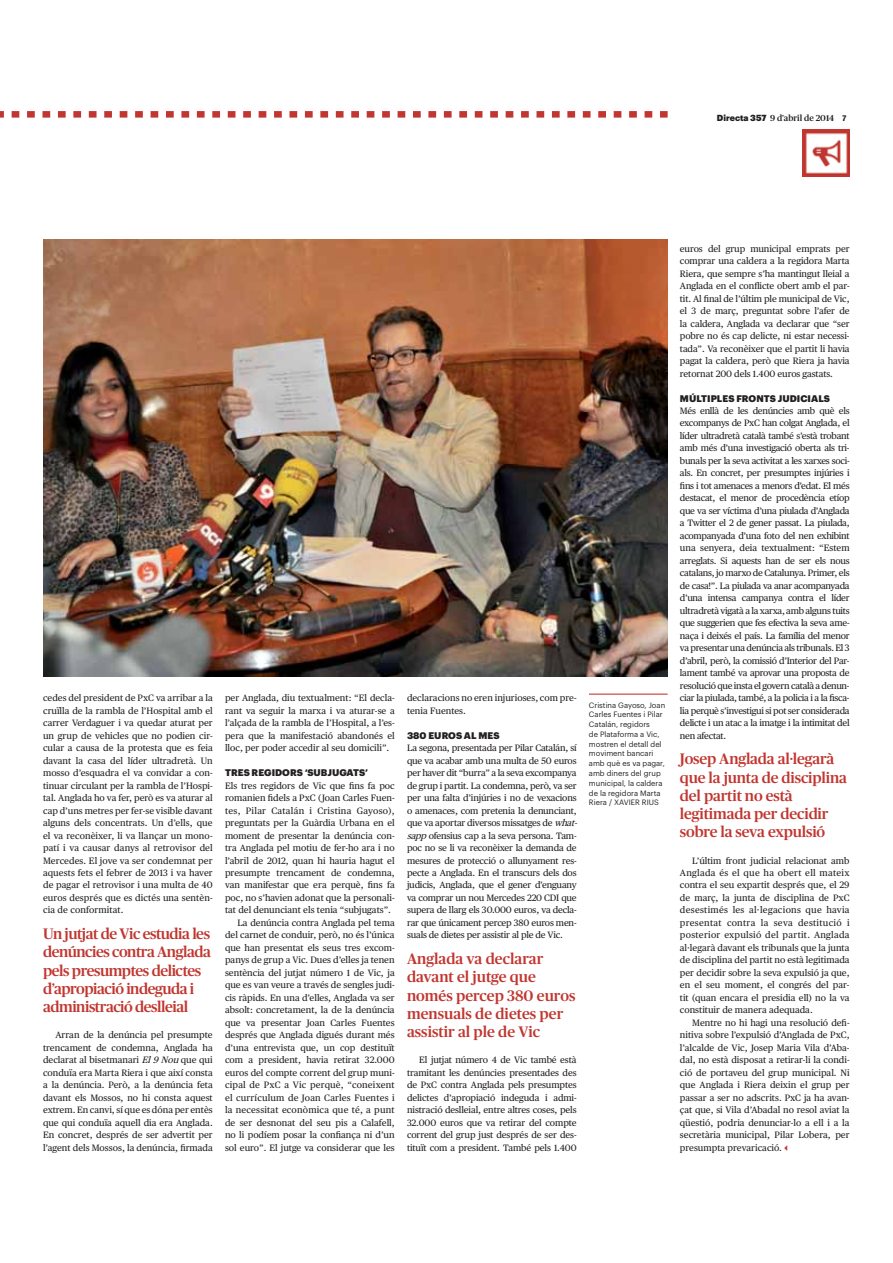
<style>
.page{position:relative;width:893px;height:1263px;background:#fff}
.page>*{position:absolute;margin:0;border:0;box-sizing:border-box;transform-origin:0 0}
.t1{font:500 15.15px/18.3px "Publico";letter-spacing:-.01em;color:#c13630}
.t2{font:500 15.15px/18.3px "Publico";letter-spacing:-.03em;color:#c13630}
.t3{font:900 9.45px "Graphik";letter-spacing:.005em;color:#231f20}
.t4{font:9.3px/12.5px "Publico Text";color:#231f20;text-align:justify}
.t5{font:9.3px/12.5px "Publico Text";letter-spacing:-.02em;color:#231f20}
.t6{font:9.3px "Publico Text";letter-spacing:.02em;color:#231f20}
.t7{font:9.3px "Publico Text";letter-spacing:.03em;color:#231f20}
.t8{font:500 8.7px "Publico";color:#231f20}
.t9{font:7.65px/9.8px "Graphik";color:#231f20}
.s1{font-family:"Graphik";font-weight:900}
.s2{font-family:"Local Gothic";font-weight:400}
.s3{font-style:italic}
</style>
<div class="page">
<svg style="left:0;top:111px;width:668px;height:7px"></svg>
<img style="left:803px;top:130px;width:46px;height:47px">
<img style="left:43px;top:239px;width:625px;height:437px">
<hr style="left:589px;top:694px;width:79px;height:1px;background:#c13630">
<p class="t8" style="left:717px;top:114px;width:131px"><span class="s1">Directa 357</span> 9 d’abril de 2014 <span class="s2">7</span></p>
<p class="t4" style="left:43px;top:692px;width:171px">cedes del president de PxC va arribar a la cruïlla de la rambla de l’Hospital amb el carrer Verdaguer i va quedar aturat per un grup de vehicles que no podien cir&shy;cular a causa de la protesta que es feia davant la casa del líder ultradretà. Un mosso d’esquadra el va convidar a con&shy;tinuar circulant per la rambla de l’Hospi&shy;tal. Anglada ho va fer, però es va aturar al cap d’uns metres per fer-se visible davant alguns dels concentrats. Un d’ells, que el va reconèixer, li va llançar un mono&shy;patí i va causar danys al retrovisor del Mercedes. El jove va ser condemnat per aquests fets el febrer de 2013 i va haver de pagar el retrovisor i una multa de 40 euros després que es dictés una sentèn&shy;cia de conformitat.</p>
<h1 class="t2" style="left:43px;top:926px;width:169px">Un jutjat de Vic estudia les denúncies contra Anglada pels presumptes delictes d’apropiació indeguda i administració deslleial</h1>
<p class="t4" style="left:43px;top:1030px;width:171px;text-indent:12px">Arran de la denúncia pel presumpte trencament de condemna, Anglada ha declarat al bisetmanari <span class="s3">El9 Nou</span> que qui conduïa era Marta Riera i que així consta a la denúncia. Però, a la denúncia feta davant els Mossos, no hi consta aquest extrem. En canvi, sí que es dóna per entès que qui conduïa aquell dia era Anglada.<br>En concret, després de ser advertit per l’agent dels Mossos, la denúncia, firmada</p>
<p class="t4" style="left:225px;top:692px;width:171px">per Anglada, diu textualment: “El decla&shy;rant va seguir la marxa i va aturar-se a l’alçada de la rambla de l’Hospital, a l’es&shy;pera que la manifestació abandonés el lloc, per poder accedir al seu domicili”.</p>
<p class="t3" style="left:225px;top:769px;width:145px">TRES REGIDORS ‘SUBJUGATS’</p>
<p class="t4" style="left:225px;top:780px;width:171px">Els tres regidors de Vic que fins fa poc</p>
<p class="t4" style="left:225px;top:792px;width:171px">romanien fidels a PxC ( Joan Carles Fuen-</p>
<p class="t7" style="left:225px;top:806px;width:171px">tes, Pilar Catalán i Cristina Gayoso),</p>
<p class="t4" style="left:225px;top:817px;width:171px">preguntats per la Guàrdia Urbana en el</p>
<p class="t4" style="left:225px;top:830px;width:171px">moment de presentar la denúncia con-</p>
<p class="t4" style="left:225px;top:842px;width:171px">tra Anglada pel motiu de fer-ho ara i no</p>
<p class="t4" style="left:225px;top:855px;width:171px">l’abril de 2012, quan hi hauria hagut el</p>
<p class="t4" style="left:225px;top:867px;width:171px">presumpte trencament de condemna,</p>
<p class="t4" style="left:225px;top:880px;width:171px">van manifestar que era perquè, fins fa</p>
<p class="t4" style="left:225px;top:892px;width:171px">poc, no s’havien adonat que la personali-</p>
<p class="t4" style="left:225px;top:905px;width:167px">tat del denunciant els tenia “subjugats”.</p>
<p class="t4" style="left:237px;top:917px;width:159px">La denúncia contra Anglada pel tema</p>
<p class="t4" style="left:225px;top:930px;width:171px">del carnet de conduir, però, no és l’única</p>
<p class="t4" style="left:225px;top:942px;width:171px">que han presentat els seus tres excom-</p>
<p class="t4" style="left:225px;top:955px;width:171px">panys de grup a Vic. Dues d’elles ja tenen</p>
<p class="t4" style="left:225px;top:967px;width:171px">sentència del jutjat número 1 de Vic, ja</p>
<p class="t4" style="left:225px;top:980px;width:171px">que es van veure a través de sengles judi-</p>
<p class="t4" style="left:225px;top:992px;width:171px">cis ràpids. En una d’elles, Anglada va ser</p>
<p class="t4" style="left:225px;top:1005px;width:171px">absolt: concretament, la de la denúncia</p>
<p class="t4" style="left:225px;top:1017px;width:171px">que va presentar Joan Carles Fuentes</p>
<p class="t4" style="left:225px;top:1030px;width:171px">després que Anglada digués durant més</p>
<p class="t4" style="left:225px;top:1042px;width:171px">d’una entrevista que, un cop destituït</p>
<p class="t4" style="left:225px;top:1055px;width:171px">com a president, havia retirat 32.000</p>
<p class="t4" style="left:225px;top:1067px;width:171px">euros del compte corrent del grup muni-</p>
<p class="t6" style="left:225px;top:1081px;width:171px">cipal de PxC a Vic perquè, “coneixent</p>
<p class="t6" style="left:225px;top:1094px;width:171px">el currículum de Joan Carles Fuentes i</p>
<p class="t6" style="left:225px;top:1106px;width:171px">la necessitat econòmica que té, a punt</p>
<p class="t4" style="left:225px;top:1117px;width:171px">de ser desnonat del seu pis a Calafell,</p>
<p class="t4" style="left:225px;top:1129px;width:171px">no li podíem posar la confiança ni d’un</p>
<p class="t4" style="left:225px;top:1142px;width:171px">sol euro”. El jutge va considerar que les</p>
<p class="t4" style="left:407px;top:692px;width:171px">declaracions no eren injurioses, com pre&shy;tenia Fuentes.</p>
<p class="t3" style="left:407px;top:731px;width:94px">380 EUROS AL MES</p>
<p class="t5" style="left:407px;top:742px;width:174px">La segona, presentada per Pilar Catalán, sí que va acabar amb una multa de 50 euros per haver dit “burra” a la seva excompanya de grup i partit. La condemna, però, va ser per una falta d’injúries i no de vexacions o amenaces, com pretenia la denunciant, que va aportar diversos missatges de <span class="s3">what&shy;sapp</span> ofensius cap a la seva persona. Tam&shy;poc no se li va reconèixer la demanda de mesures de protecció o allunyament res&shy;pecte a Anglada. En el transcurs dels dos judicis, Anglada, que el gener d’enguany va comprar un nou Mercedes 220 CDI que supera de llarg els 30.000 euros, va decla&shy;rar que únicament percep 380 euros men&shy;suals de dietes per assistir al ple de Vic.</p>
<h1 class="t1" style="left:407px;top:951px;width:170px">Anglada va declarar davant el jutge que només percep 380 euros mensuals de dietes per assistir al ple de Vic</h1>
<p class="t4" style="left:407px;top:1055px;width:171px;text-indent:12px">El jutjat número 4 de Vic també està tramitant les denúncies presentades des de PxC contra Anglada pels presumptes delictes d’apropiació indeguda i admi&shy;nistració deslleial, entre altres coses, pels 32.000 euros que va retirar del compte corrent del grup just després de ser des&shy;tituït com a president. També pels 1.400</p>
<p class="t9" style="left:589px;top:700px;width:78px">Cristina Gayoso, Joan<br>Carles Fuentes i Pilar<br>Catalán, regidors<br>de Plataforma a Vic, mostren el detall del moviment bancari amb què es va pagar, amb diners del grup municipal, la caldera de la regidora Marta<br>Riera / XAVIER RIUS</p>
<p class="t4" style="left:680px;top:243px;width:171px">euros del grup municipal emprats per comprar una caldera a la regidora Marta Riera, que sempre s’ha mantingut lleial a Anglada en el conflicte obert amb el par&shy;tit. Al final de l’últim ple municipal de Vic, el 3 de març, preguntat sobre l’afer de la caldera, Anglada va declarar que “ser pobre no és cap delicte, ni estar necessi&shy;tada”. Va reconèixer que el partit li havia pagat la caldera, però que Riera ja havia retornat 200 dels 1.400 euros gastats.</p>
<p class="t3" style="left:680px;top:394px;width:152px">MÚLTIPLES FRONTS JUDICIALS</p>
<p class="t4" style="left:680px;top:405px;width:171px">Més enllà de les denúncies amb què els excompanys de PxC han colgat Anglada, el líder ultradretà català també s’està trobant amb més d’una investigació oberta als tri&shy;bunals per la seva activitat a les xarxes soci&shy;als. En concret, per presumptes injúries i fins i tot amenaces a menors d’edat. El més destacat, el menor de procedència etíop que va ser víctima d’una piulada d’Anglada a Twitter el 2 de gener passat. La piulada, acompanyada d’una foto del nen exhibint una senyera, deia textualment: “Estem arreglats. Si aquests han de ser els nous catalans, jo marxo de Catalunya. Primer, els de casa!”. La piulada va anar acompanyada d’una intensa campanya contra el líder ultradretà vigatà a la xarxa, amb alguns tuits que suggerien que fes efectiva la seva ame&shy;naça i deixés el país. La família del menor va presentar una denúncia als tribunals. El 3 d’abril, però, la comissió d’Interior del Par&shy;lament també va aprovar una proposta de resolució que insta el govern català a denun&shy;ciar la piulada, també, a la policia i a la fisca&shy;lia perquè s’investigui si pot ser considerada delicte i un atac a la imatge i la intimitat del nen afectat.</p>
<h1 class="t1" style="left:680px;top:751px;width:169px">Josep Anglada al·legarà que la junta de disciplina del partit no està legitimada per decidir sobre la seva expulsió</h1>
<p class="t4" style="left:680px;top:855px;width:171px;text-indent:12px">L’últim front judicial relacionat amb Anglada és el que ha obert ell mateix contra el seu expartit després que, el 29 de març, la junta de disciplina de PxC desestimés les al·legacions que havia presentat contra la seva destitució i posterior expulsió del partit. Anglada al·legarà davant els tribunals que la junta de disciplina del partit no està legitimada per decidir sobre la seva expulsió ja que, en el seu moment, el congrés del par&shy;tit (quan encara el presidia ell) no la va constituir de manera adequada.</p>
<p class="t4" style="left:680px;top:1017px;width:171px;text-indent:12px">Mentre no hi hagi una resolució defi&shy;nitiva sobre l’expulsió d’Anglada de PxC, l’alcalde de Vic, Josep Maria Vila d’Aba&shy;dal, no està disposat a retirar-li la condi&shy;ció de portaveu del grup municipal. Ni que Anglada i Riera deixin el grup per passar a ser no adscrits. PxC ja ha avan&shy;çat que, si Vila d’Abadal no resol aviat la qüestió, podria denunciar-lo a ell i a la secretària municipal, Pilar Lobera, per presumpta prevaricació.</p>
</div>
